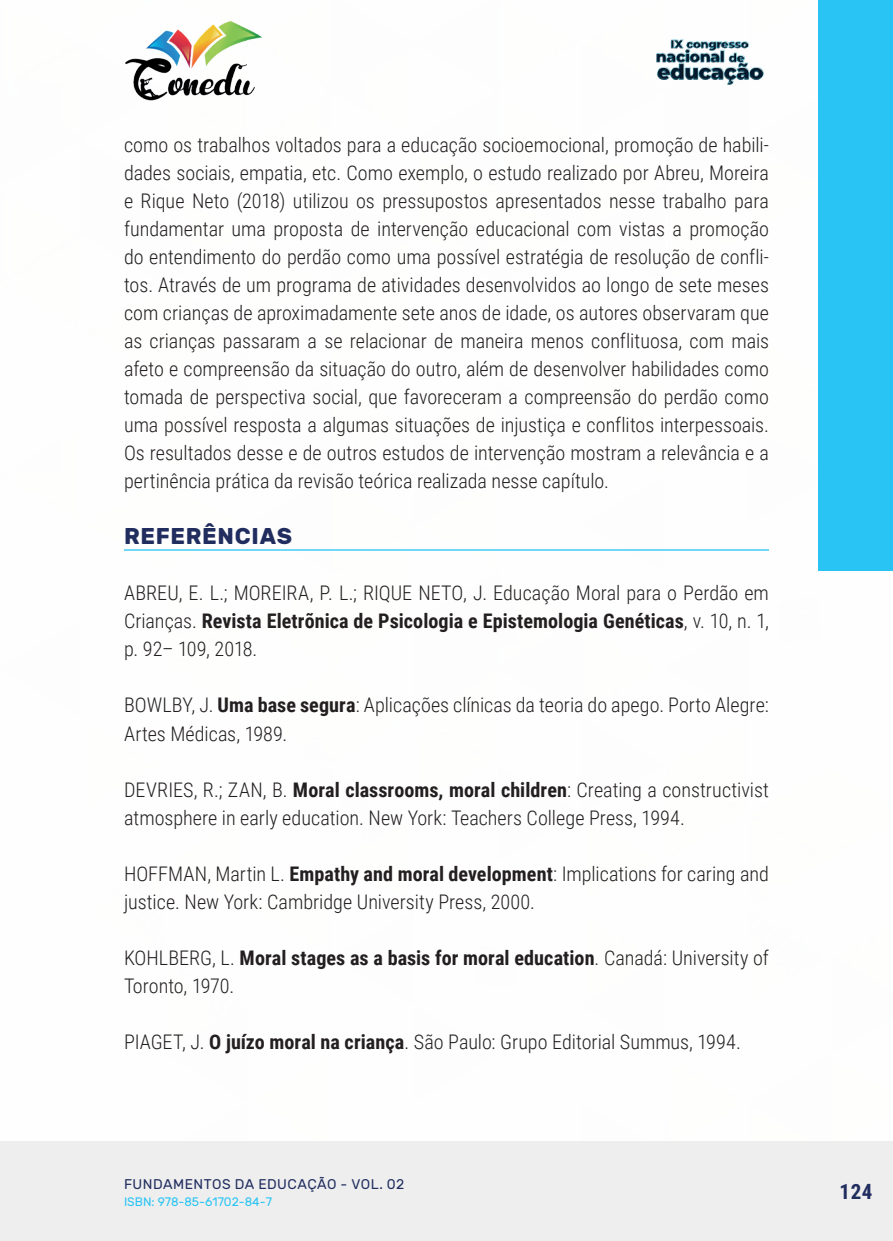
<style>
.page{position:relative;width:893px;height:1241px;background:#fff}
.page>*{position:absolute;margin:0;border:0;box-sizing:border-box;transform-origin:0 0}
._10_SUBTITULO{font:700 22.75px "Rubik";letter-spacing:.03em;color:#202d5e}
.t1{font:700 21px "Roboto Condensed";color:#202d5e}
._9_CORPO{font:300 20.12px/28px "Roboto Condensed";color:#231f20;text-align:justify}
._17_REFERENCIAS{font:300 20.12px/28px "Roboto Condensed";color:#231f20}
.t2{font:14px "Rubik";letter-spacing:.03em;color:#202d5e}
.t3{font:12.25px "Rubik";color:#29c4f3}
.s1{font-weight:700}
</style>
<div class="page">
<div style="left:0;top:1141px;width:893px;height:99px;background:#eeeeef"></div>
<div style="left:819px;top:0;width:74px;height:570px;background:#29c4f3"></div>
<img style="left:125px;top:20px;width:137px;height:81px">
<img style="left:656px;top:39px;width:108px;height:46px">
<hr style="left:124px;top:549px;width:645px;height:1px;background:#29c4f3">
<p class="_9_CORPO" style="left:124px;top:130px;width:646px">como os trabalhos voltados para a educação socioemocional, promoção de habili&shy;dades sociais, empatia, etc. Como exemplo, o estudo realizado por Abreu, Moreira e Rique Neto (2018) utilizou os pressupostos apresentados nesse trabalho para fundamentar uma proposta de intervenção educacional com vistas a promoção do entendimento do perdão como uma possível estratégia de resolução de confli&shy;tos. Através de um programa de atividades desenvolvidos ao longo de sete meses com crianças de aproximadamente sete anos de idade, os autores observaram que as crianças passaram a se relacionar de maneira menos conflituosa, com mais afeto e compreensão da situação do outro, além de desenvolver habilidades como tomada de perspectiva social, que favoreceram a compreensão do perdão como uma possível resposta a algumas situações de injustiça e conflitos interpessoais.<br>Os resultados desse e de outros estudos de intervenção mostram a relevância e a pertinência prática da revisão teórica realizada nesse capítulo.</p>
<p class="_10_SUBTITULO" style="left:124px;top:523px;width:170px">REFERÊNCIAS</p>
<p class="_17_REFERENCIAS" style="left:124px;top:578px;width:646px;text-align:justify">ABREU, E. L.; MOREIRA, P. L.; RIQUE NETO, J. Educação Moral para o Perdão em Crianças. <span class="s1">Revista Eletrõnica de Psicologia e Epistemologia Genéticas</span>, v. 10, n. 1, p. 92– 109, 2018.</p>
<p class="_17_REFERENCIAS" style="left:124px;top:690px;width:646px">BOWLBY, J. <span class="s1">Uma base segura</span>: Aplicações clínicas da teoria do apego. Porto Alegre:<br>Artes Médicas, 1989.</p>
<p class="_17_REFERENCIAS" style="left:124px;top:774px;width:646px">DEVRIES, R.; ZAN, B. <span class="s1">Moral classrooms, moral children</span>: Creating a constructivist atmosphere in early education. New York: Teachers College Press, 1994.</p>
<p class="_17_REFERENCIAS" style="left:124px;top:858px;width:646px">HOFFMAN, Martin L. <span class="s1">Empathy and moral development</span>: Implications for caring and justice. New York: Cambridge University Press, 2000.</p>
<p class="_17_REFERENCIAS" style="left:124px;top:942px;width:646px">KOHLBERG, L. <span class="s1">Moral stages as a basis for moral education</span>. Canadá: University of<br>Toronto, 1970.</p>
<p class="_17_REFERENCIAS" style="left:124px;top:1026px;width:618px">PIAGET, J. <span class="s1">O juízo moral na criança</span>. São Paulo: Grupo Editorial Summus, 1994.</p>
<p class="t2" style="left:124px;top:1175px;width:282px">FUNDAMENTOS DA EDUCAÇÃO - VOL. 02</p>
<p class="t3" style="left:124px;top:1194px;width:149px">ISBN: 978-85-61702-84-7</p>
<p class="t1" style="left:839px;top:1176px;width:34px">124</p>
</div>
